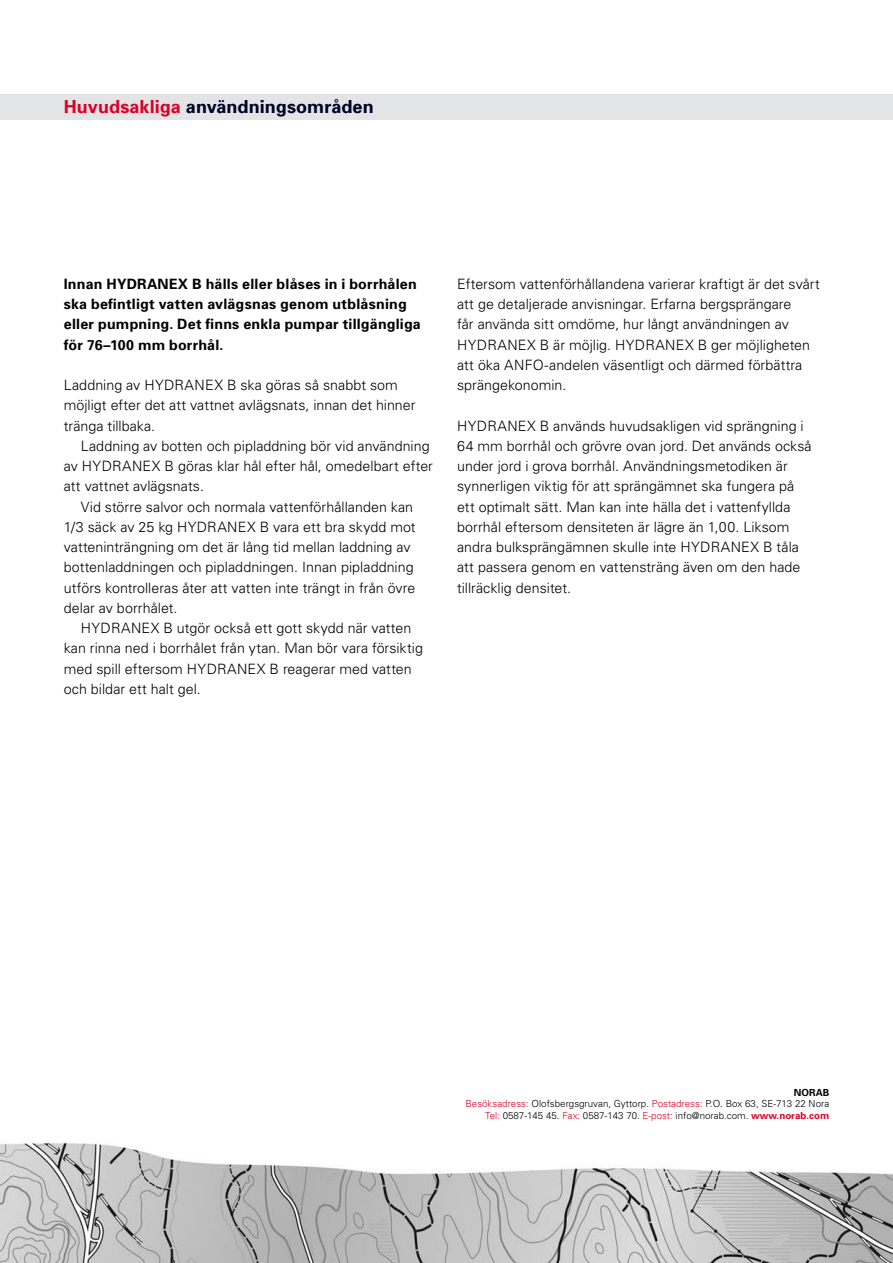
<style>
.page{position:relative;width:893px;height:1263px;background:#fff}
.page>*{position:absolute;margin:0;border:0;box-sizing:border-box;transform-origin:0 0}
.t1{font:700 18px "Univers";letter-spacing:.005em;color:#000027}
.t2{font:300 14.25px/20.2px "Univers";letter-spacing:.005em;color:#000}
.t3{font:700 14.25px/20.2px "Univers";letter-spacing:.015em;color:#000}
.t4{font:300 9.75px/11.7px "Univers";color:#000;text-align:right}
.s1{color:#db0027}
.s2{font-weight:700}
.s3{font-weight:700;color:#db0027}
</style>
<div class="page">
<img style="left:0;top:1141px;width:893px;height:122px">
<div style="left:0;top:94px;width:893px;height:26px;background:#e3e4e5"></div>
<p class="t1" style="left:64px;top:95px;width:312px"><span class="s1">Huvudsakliga</span> användningsområden</p>
<p class="t3" style="left:64px;top:273px;width:359px">Innan HYDRANEX B hälls eller blåses in i borrhålen ska befintligt vatten avlägsnas genom utblåsning eller pumpning. Det finns enkla pumpar tillgängliga för 76–100 mm borrhål.</p>
<p class="t2" style="left:64px;top:375px;width:353px">Laddning av HYDRANEX B ska göras så snabbt som möjligt efter det att vattnet avlägsnats, innan det hinner tränga tillbaka.</p>
<p class="t2" style="left:64px;top:435px;width:371px;text-indent:17px">Laddning av botten och pipladdning bör vid användning av HYDRANEX B göras klar hål efter hål, omedelbart efter att vattnet avlägsnats.</p>
<p class="t2" style="left:64px;top:496px;width:353px;text-indent:17px">Vid större salvor och normala vattenförhållanden kan 1/3 säck av 25 kg HYDRANEX B vara ett bra skydd mot vatteninträngning om det är lång tid mellan laddning av bottenladdningen och pipladdningen. Innan pipladdning utförs kontrolleras åter att vatten inte trängt in från övre delar av borrhålet.</p>
<p class="t2" style="left:64px;top:618px;width:361px;text-indent:17px">HYDRANEX B utgör också ett gott skydd när vatten kan rinna ned i borrhålet från ytan. Man bör vara försiktig med spill eftersom HYDRANEX B reagerar med vatten och bildar ett halt gel.</p>
<p class="t2" style="left:457px;top:273px;width:364px">Eftersom vattenförhållandena varierar kraftigt är det svårt att ge detaljerade anvisningar. Erfarna bergsprängare<br>får använda sitt omdöme, hur långt användningen av HYDRANEX B är möjlig. HYDRANEX B ger möjligheten att öka ANFO-andelen väsentligt och därmed förbättra sprängekonomin.</p>
<p class="t2" style="left:457px;top:415px;width:356px">HYDRANEX B används huvudsakligen vid sprängning i 64 mm borrhål och grövre ovan jord. Det används också under jord i grova borrhål. Användningsmetodiken är synnerligen viktig för att sprängämnet ska fungera på ett optimalt sätt. Man kan inte hälla det i vattenfyllda borrhål eftersom densiteten är lägre än 1,00. Liksom andra bulksprängämnen skulle inte HYDRANEX B tåla att passera genom en vattensträng även om den hade tillräcklig densitet.</p>
<p class="t4" style="left:465px;top:1086px;width:365px"><span class="s2">NORAB<br></span><span class="s1">Besöksadress:</span> Olofsbergsgruvan, Gyttorp. <span class="s1">Postadress:</span> P.O. Box 63, SE-713 22 Nora<br><span class="s1">Tel:</span> 0587-145 45. <span class="s1">Fax:</span> 0587-143 70. <span class="s1">E-post:</span> info@norab.com. <span class="s3">www.norab.com</span></p>
</div>
